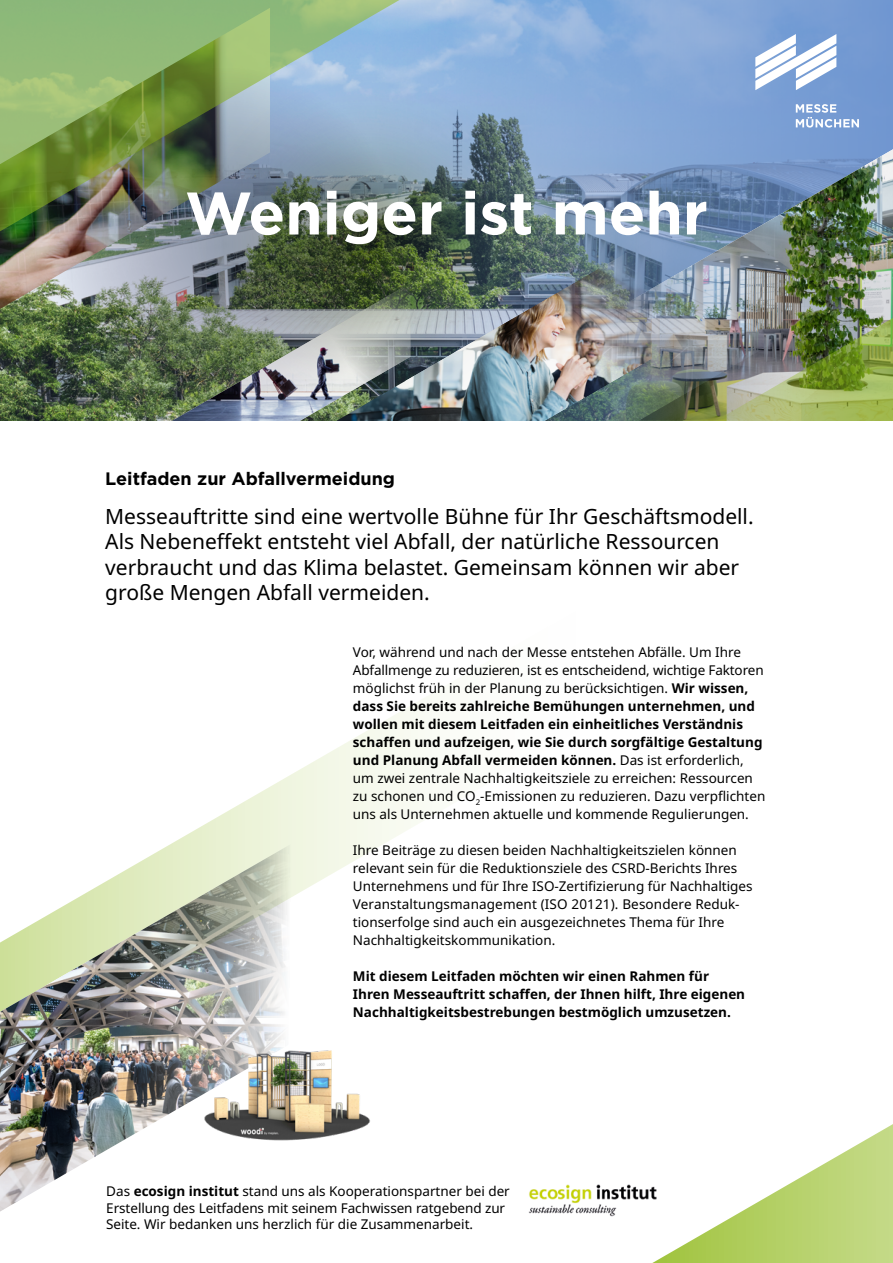
<style>
.page{position:relative;width:893px;height:1263px;background:#fff}
.page>*{position:absolute;margin:0;border:0;box-sizing:border-box;transform-origin:0 0}
.t1{font:700 60px "Gotham";color:#fff}
.t2{font:21px/25.2px "Noto Sans";color:#000}
.t3{font:700 18px "Gotham";color:#000}
.t4{font:13.5px/18px "Noto Sans";color:#000}
.t5{font:700 13.5px/18px "Noto Sans";color:#000}
.s1{font-weight:700}
</style>
<div class="page">
<svg style="left:652px;top:1124px;width:241px;height:139px"></svg>
<svg style="left:171px;top:694px;width:261px;height:203px"></svg>
<img style="left:0;top:844px;width:291px;height:368px">
<img style="left:203px;top:1044px;width:167px;height:105px">
<img style="left:457px;top:0;width:436px;height:238px">
<img style="left:0;top:343px;width:109px;height:78px">
<img style="left:109px;top:380px;width:201px;height:41px">
<svg style="left:0;top:0;width:457px;height:343px;background:#8cae7d"></svg>
<svg style="left:602px;top:128px;width:291px;height:20px;background:#7ea1d4"></svg>
<img style="left:602px;top:148px;width:291px;height:116px">
<img style="left:652px;top:264px;width:241px;height:157px">
<img style="left:405px;top:238px;width:247px;height:183px">
<img style="left:47px;top:67px;width:355px;height:355px;border-radius:50%">
<img style="left:190px;top:67px;width:355px;height:355px;border-radius:50%">
<svg style="left:755px;top:34px;width:81px;height:56px"></svg>
<svg style="left:796px;top:104px;width:63px;height:24px"></svg>
<img style="left:528px;top:1171px;width:134px;height:57px">
<h1 class="t1" style="left:185px;top:173px;width:524px">Weniger ist mehr</h1>
<h3 class="t3" style="left:105px;top:467px;width:291px">Leitfaden zur Abfallvermeidung</h3>
<h2 class="t2" style="left:105px;top:504px;width:650px">Messeauftritte sind eine wertvolle Bühne für Ihr Geschäftsmodell.<br>Als Nebeneffekt entsteht viel Abfall, der natürliche Ressourcen verbraucht und das Klima belastet. Gemeinsam können wir aber große Mengen Abfall vermeiden.</h2>
<p class="t4" style="left:353px;top:643px;width:414px">Vor, während und nach der Messe entstehen Abfälle. Um Ihre Abfallmenge zu reduzieren, ist es entscheidend, wichtige Faktoren möglichst früh in der Planung zu berücksichtigen. <span class="s1">Wir wissen, dass Sie bereits zahlreiche Bemühungen unternehmen, und wollen mit diesem Leitfaden ein einheitliches Verständnis schaffen und aufzeigen, wie Sie durch sorgfältige Gestaltung und Planung Abfall vermeiden können.</span> Das ist erforderlich, um zwei zentrale Nachhaltigkeitsziele zu erreichen: Ressourcen zu schonen und CO<sub>2</sub>-Emissionen zu reduzieren. Dazu verpflichten uns als Unternehmen aktuelle und kommende Regulierungen.</p>
<p class="t4" style="left:353px;top:841px;width:401px">Ihre Beiträge zu diesen beiden Nachhaltigkeitszielen können relevant sein für die Reduktionsziele des CSRD-Berichts Ihres Unternehmens und für Ihre ISO-Zertifizierung für Nachhaltiges Veranstaltungsmanagement (ISO 20121). Besondere Reduk&shy;tionserfolge sind auch ein ausgezeichnetes Thema für Ihre Nachhaltigkeitskommunikation.</p>
<p class="t5" style="left:353px;top:967px;width:394px">Mit diesem Leitfaden möchten wir einen Rahmen für<br>Ihren Messeauftritt schaffen, der Ihnen hilft, Ihre eigenen<br>Nachhaltigkeitsbestrebungen bestmöglich umzusetzen.</p>
<p class="t4" style="left:106px;top:1184px;width:405px;line-height:16.2px">Das <span class="s1">ecosign institut</span> stand uns als Kooperationspartner bei der<br>Erstellung des Leitfadens mit seinem Fachwissen ratgebend zur<br>Seite. Wir bedanken uns herzlich für die Zusammenarbeit.</p>
</div>
